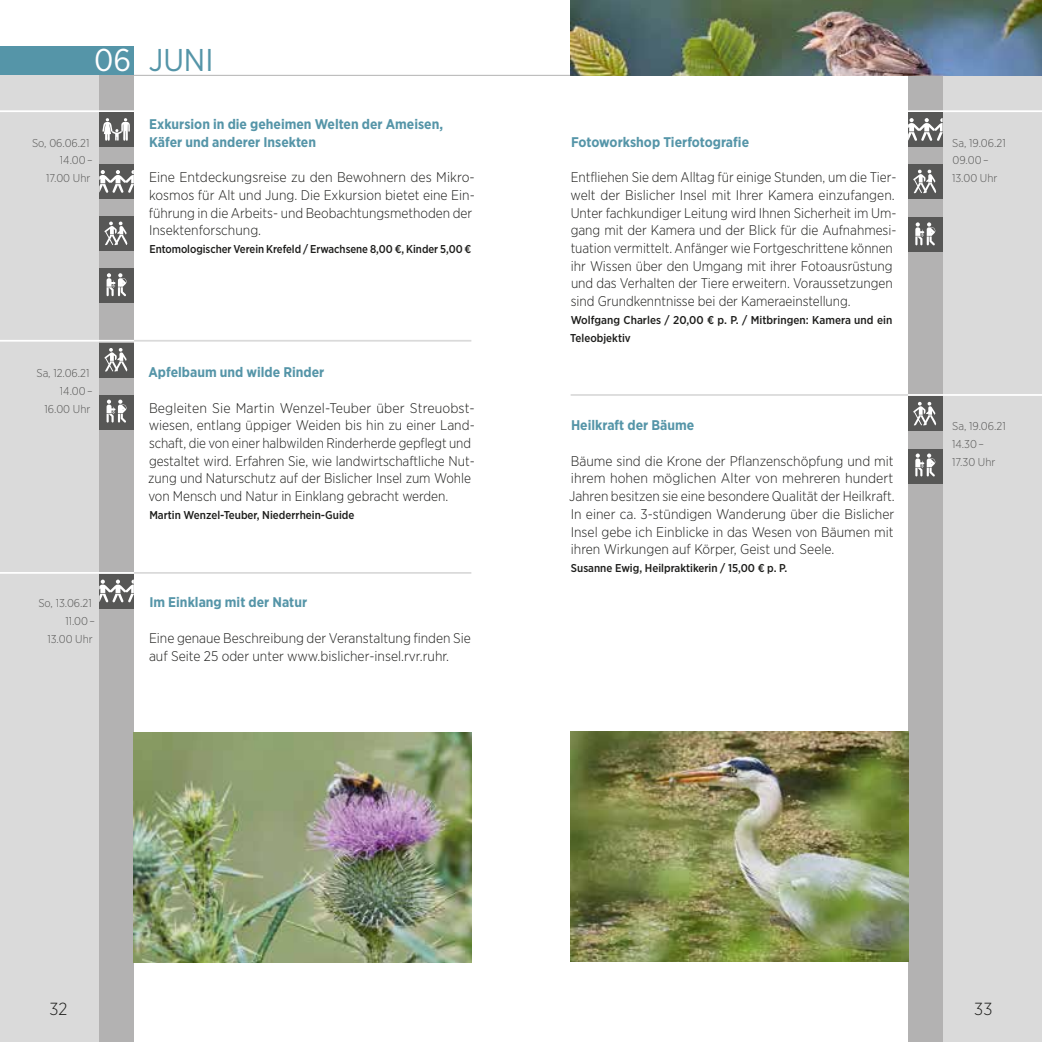
<style>
.page{position:relative;width:1042px;height:1042px;background:#fff}
.page>*{position:absolute;margin:0;border:0;box-sizing:border-box;transform-origin:0 0}
.t1{font:31.5px "Gotham Narrow";color:#5595a8}
.t2{font:300 17.5px "Gotham Narrow";color:#1d1d1b}
.t3{font:300 14px/17.7px "Gotham Narrow";letter-spacing:-.005em;color:#1d1d1b}
.t4{font:700 14px/17.7px "Gotham Narrow";color:#5595a8}
.t5{font:500 11.38px/17.7px "Gotham Narrow";color:#1d1d1b}
.t6{font:300 11.38px/17.7px "Gotham Narrow";color:#575756;text-align:right}
.s1{color:#fff}
</style>
<div class="page">
<hr style="left:0;top:75px;width:1042px;height:1px;background:#b3b2b2">
<div style="left:943px;top:76px;width:99px;height:966px;background:#dadada"></div>
<div style="left:0;top:46px;width:134px;height:30px;background:#5595a8"></div>
<div style="left:0;top:76px;width:134px;height:966px;background:#dadada"></div>
<div style="left:99px;top:76px;width:35px;height:966px;background:#b3b2b2"></div>
<div style="left:908px;top:76px;width:35px;height:966px;background:#b3b2b2"></div>
<hr style="left:0;top:110px;width:134px;height:2px;background:#fff">
<hr style="left:908px;top:110px;width:134px;height:2px;background:#fff">
<hr style="left:570px;top:394px;width:338px;height:2px;background:#dadada">
<hr style="left:908px;top:394px;width:134px;height:2px;background:#fff">
<hr style="left:134px;top:340px;width:337px;height:2px;background:#dadada">
<hr style="left:0;top:340px;width:134px;height:2px;background:#fff">
<div style="left:99px;top:164px;width:35px;height:35px;background:#575756"></div>
<svg style="left:99px;top:170px;width:35px;height:23px"></svg>
<div style="left:99px;top:268px;width:35px;height:35px;background:#575756"></div>
<svg style="left:107px;top:273px;width:19px;height:23px"></svg>
<div style="left:99px;top:112px;width:35px;height:35px;background:#575756"></div>
<svg style="left:102px;top:118px;width:28px;height:23px"></svg>
<div style="left:99px;top:216px;width:35px;height:35px;background:#575756"></div>
<svg style="left:104px;top:221px;width:23px;height:24px"></svg>
<div style="left:99px;top:395px;width:35px;height:34px;background:#575756"></div>
<svg style="left:107px;top:400px;width:19px;height:23px"></svg>
<div style="left:99px;top:343px;width:35px;height:34px;background:#575756"></div>
<svg style="left:104px;top:348px;width:23px;height:24px"></svg>
<img style="left:134px;top:732px;width:337px;height:230px">
<img style="left:570px;top:0;width:472px;height:76px">
<img style="left:570px;top:731px;width:338px;height:231px">
<hr style="left:134px;top:572px;width:337px;height:2px;background:#dadada">
<hr style="left:0;top:572px;width:134px;height:2px;background:#fff">
<div style="left:99px;top:574px;width:35px;height:34px;background:#575756"></div>
<svg style="left:99px;top:579px;width:35px;height:23px"></svg>
<div style="left:908px;top:112px;width:35px;height:35px;background:#575756"></div>
<svg style="left:908px;top:118px;width:34px;height:23px"></svg>
<div style="left:908px;top:164px;width:35px;height:35px;background:#575756"></div>
<svg style="left:913px;top:169px;width:23px;height:24px"></svg>
<div style="left:908px;top:449px;width:35px;height:34px;background:#575756"></div>
<svg style="left:915px;top:453px;width:20px;height:23px"></svg>
<div style="left:908px;top:396px;width:35px;height:35px;background:#575756"></div>
<svg style="left:913px;top:401px;width:23px;height:24px"></svg>
<div style="left:908px;top:218px;width:35px;height:34px;background:#575756"></div>
<svg style="left:915px;top:222px;width:20px;height:23px"></svg>
<h1 class="t1" style="left:94px;top:41px;width:121px"><span class="s1">06</span> JUNI</h1>
<p class="t6" style="left:32px;top:134px;width:62px">So, 06.06.21<br>14.00 –<br>17.00 Uhr</p>
<p class="t6" style="left:36px;top:364px;width:58px">Sa, 12.06.21<br>14.00 –<br>16.00 Uhr</p>
<p class="t6" style="left:38px;top:594px;width:58px">So, 13.06.21<br>11.00 –<br>13.00 Uhr</p>
<p class="t4" style="left:149px;top:115px;width:295px">Exkursion in die geheimen Welten der Ameisen,<br>Käfer und anderer Insekten</p>
<p class="t3" style="left:149px;top:168px;width:327px">Eine Entdeckungsreise zu den Bewohnern des Mikro&shy;kosmos für Alt und Jung. Die Exkursion bietet eine Ein&shy;führung in die Arbeits- und Beobachtungsmethoden der Insektenforschung.</p>
<p class="t5" style="left:149px;top:240px;width:324px">Entomologischer Verein Krefeld / Erwachsene 8,00 €, Kinder 5,00 €</p>
<p class="t4" style="left:148px;top:363px;width:177px">Apfelbaum und wilde Rinder</p>
<p class="t3" style="left:148px;top:398px;width:328px">Begleiten Sie Martin Wenzel-Teuber über Streuobst&shy;wiesen, entlang üppiger Weiden bis hin zu einer Land&shy;schaft, die von einer halbwilden Rinderherde gepflegt und gestaltet wird. Erfahren Sie, wie landwirtschaftliche Nut&shy;zung und Naturschutz auf der Bislicher Insel zum Wohle von Mensch und Natur in Einklang gebracht werden.</p>
<p class="t5" style="left:149px;top:506px;width:207px">Martin Wenzel-Teuber, Niederrhein-Guide</p>
<p class="t4" style="left:149px;top:593px;width:159px">Im Einklang mit der Natur</p>
<p class="t3" style="left:149px;top:629px;width:323px">Eine genaue Beschreibung der Veranstaltung finden Sie auf Seite 25 oder unter www.bislicher-insel.rvr.ruhr.</p>
<p class="t4" style="left:571px;top:133px;width:180px">Fotoworkshop Tierfotografie</p>
<p class="t3" style="left:570px;top:168px;width:327px">Entfliehen Sie dem Alltag für einige Stunden, um die Tier&shy;welt der Bislicher Insel mit Ihrer Kamera einzufangen.<br>Unter fachkundiger Leitung wird Ihnen Sicherheit im Um&shy;gang mit der Kamera und der Blick für die Aufnahmesi&shy;tuation vermittelt. Anfänger wie Fortgeschrittene können ihr Wissen über den Umgang mit ihrer Fotoausrüstung und das Verhalten der Tiere erweitern. Voraussetzungen sind Grundkenntnisse bei der Kameraeinstellung.</p>
<p class="t5" style="left:570px;top:311px;width:323px">Wolfgang Charles / 20,00 € p. P. / Mitbringen: Kamera und ein<br>Teleobjektiv</p>
<p class="t4" style="left:571px;top:416px;width:125px">Heilkraft der Bäume</p>
<p class="t3" style="left:569px;top:451px;width:327px;text-align:justify">Bäume sind die Krone der Pflanzenschöpfung und mit ihrem hohen möglichen Alter von mehreren hundert Jahren besitzen sie eine besondere Qualität der Heilkraft.<br>In einer ca. 3-stündigen Wanderung über die Bislicher Insel gebe ich Einblicke in das Wesen von Bäumen mit ihren Wirkungen auf Körper, Geist und Seele.</p>
<p class="t5" style="left:571px;top:559px;width:218px">Susanne Ewig, Heilpraktikerin / 15,00 € p. P.</p>
<p class="t6" style="left:952px;top:134px;width:55px;text-align:left">Sa, 19.06.21<br>09.00 –<br>13.00 Uhr</p>
<p class="t6" style="left:952px;top:417px;width:55px;text-align:left">Sa, 19.06.21<br>14.30 –<br>17.30 Uhr</p>
<p class="t2" style="left:50px;top:998px;width:19px">32</p>
<p class="t2" style="left:974px;top:998px;width:20px">33</p>
</div>
